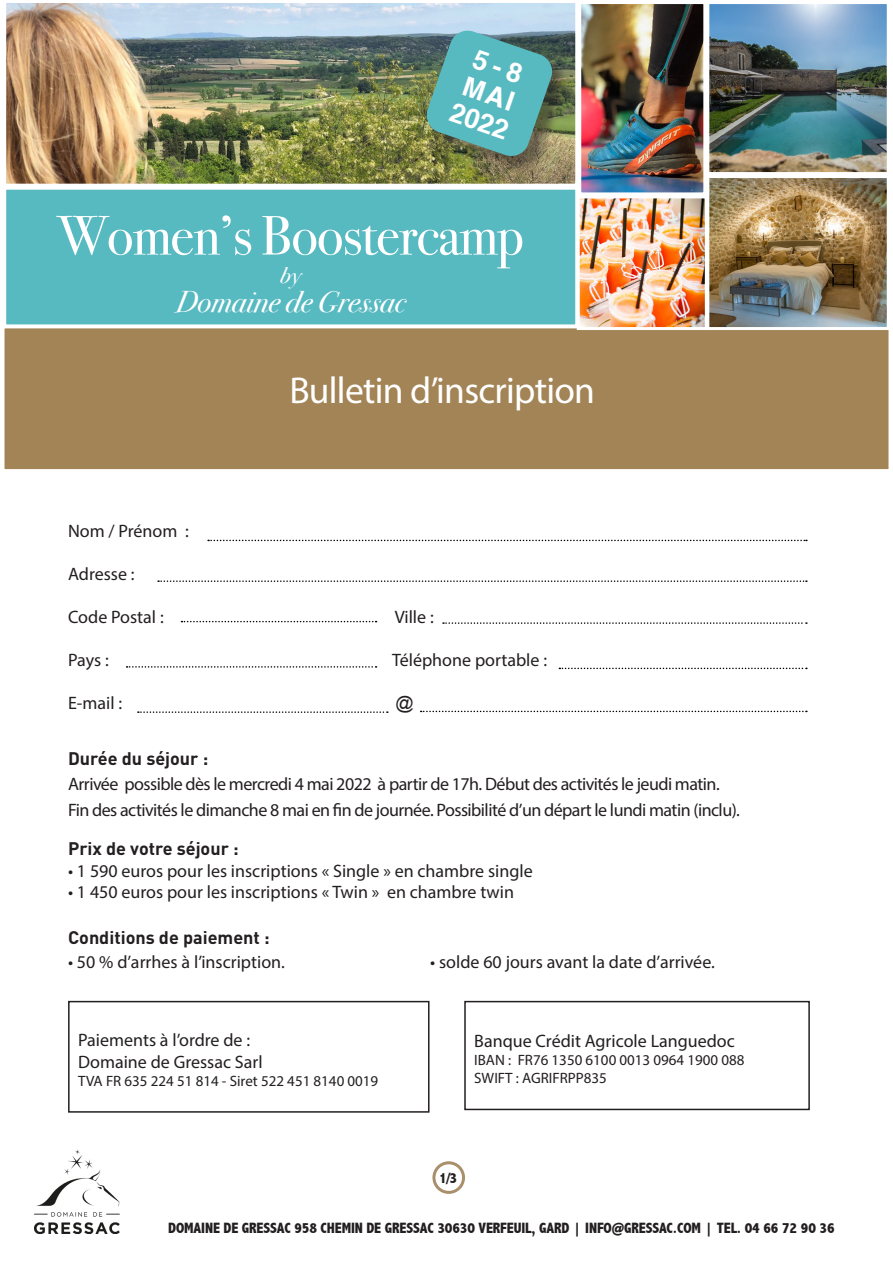
<style>
.page{position:relative;width:893px;height:1263px;background:#fff}
.page>*{position:absolute;margin:0;border:0;box-sizing:border-box;transform-origin:0 0}
.t1{font:55.5px "Bodoni Svty Two ITCTT";letter-spacing:-.02em;color:#fff}
.t2{font:37.5px "Myriad Pro";letter-spacing:-.02em;color:#fff}
.t3{font:italic 30px "Bodoni Svty Two ITCTT";color:#fff}
.t4{font:700 27px/28.5px "Helvetica";color:#fff}
.t5{font:italic 22.5px "Bodoni Svty Two ITCTT";color:#fff}
.t6{font:18px "Myriad Pro";color:#231f20}
.t7{font:18px "Myriad Pro";letter-spacing:-.03em;color:#231f20}
.t8{font:700 18px "DIN";color:#231f20}
.t9{font:18px "Arial";color:#231f20}
.t10{font:800 condensed 15px "Abadi";letter-spacing:-.01em;color:#231f20}
.t11{font:15px "Myriad Pro";color:#231f20}
</style>
<div class="page">
<div style="left:2px;top:326px;width:889px;height:145px;background:#a38456"></div>
<div style="left:0;top:324px;width:893px;height:150px;border:4px solid #fff"></div>
<svg style="left:208px;top:540px;width:599px;height:1px"></svg>
<svg style="left:158px;top:580px;width:649px;height:2px"></svg>
<svg style="left:181px;top:621px;width:196px;height:1px"></svg>
<svg style="left:443px;top:622px;width:364px;height:2px"></svg>
<svg style="left:127px;top:666px;width:250px;height:2px"></svg>
<svg style="left:559px;top:668px;width:248px;height:1px"></svg>
<svg style="left:138px;top:711px;width:250px;height:2px"></svg>
<svg style="left:421px;top:711px;width:386px;height:1px"></svg>
<div style="left:464px;top:1001px;width:346px;height:109px;border:2px solid #231f20"></div>
<div style="left:68px;top:1001px;width:361px;height:112px;border:2px solid #231f20"></div>
<img style="left:35px;top:1149px;width:85px;height:85px">
<div style="left:432px;top:1161px;width:33px;height:33px;border:3px solid #a98f6b;border-radius:50%"></div>
<div style="left:5px;top:188px;width:572px;height:138px;background:#58bac1"></div>
<div style="left:3px;top:187px;width:575px;height:140px;border:3px solid #fff"></div>
<img style="left:7px;top:4px;width:567px;height:179px">
<div style="left:3px;top:0;width:575px;height:187px;border:3px solid #fff"></div>
<img style="left:582px;top:5px;width:120px;height:186px">
<div style="left:578px;top:1px;width:128px;height:194px;border:3px solid #fff"></div>
<img style="left:710px;top:5px;width:176px;height:166px">
<div style="left:706px;top:1px;width:184px;height:174px;border:3px solid #fff"></div>
<img style="left:710px;top:179px;width:176px;height:147px">
<div style="left:706px;top:175px;width:184px;height:155px;border:3px solid #fff"></div>
<img style="left:581px;top:199px;width:123px;height:127px">
<div style="left:577px;top:195px;width:131px;height:135px;border:3px solid #fff"></div>
<div style="left:429px;top:33px;width:142px;height:141px;background:#231f20;opacity:.5"></div>
<svg style="left:424px;top:28px;width:130px;height:130px"></svg>
<p class="t4" style="left:477px;top:45px;width:55px;rotate:19deg">5 - 8<br>MAI</p>
<p class="t4" style="left:455px;top:98px;width:62px;rotate:19deg">2022</p>
<p class="t1" style="left:57px;top:190px;width:468px">Women’s Boostercamp</p>
<p class="t5" style="left:280px;top:256px;width:23px">by</p>
<p class="t3" style="left:176px;top:275px;width:231px">Domaine de Gressac</p>
<p class="t2" style="left:289px;top:368px;width:307px">Bulletin d’inscription</p>
<p class="t6" style="left:68px;top:519px;width:122px">Nom / Prénom :</p>
<p class="t6" style="left:68px;top:563px;width:68px">Adresse :</p>
<p class="t6" style="left:68px;top:606px;width:97px">Code Postal :</p>
<p class="t6" style="left:395px;top:606px;width:41px">Ville :</p>
<p class="t6" style="left:68px;top:649px;width:42px">Pays :</p>
<p class="t6" style="left:392px;top:649px;width:157px">Téléphone portable :</p>
<p class="t6" style="left:68px;top:692px;width:56px">E-mail :</p>
<p class="t9" style="left:395px;top:691px;width:20px">@</p>
<p class="t8" style="left:68px;top:746px;width:142px">Durée du séjour :</p>
<p class="t7" style="left:68px;top:773px;width:653px">Arrivée possible dès le mercredi 4 mai 2022 à partir de 17h. Début des activités le jeudi matin.</p>
<p class="t7" style="left:68px;top:798px;width:673px">Fin des activités le dimanche 8 mai en fin de journée. Possibilité d’un départ le lundi matin (inclu).</p>
<p class="t8" style="left:68px;top:837px;width:172px">Prix de votre séjour :</p>
<p class="t6" style="left:68px;top:860px;width:466px">• 1 590 euros pour les inscriptions « Single » en chambre single</p>
<p class="t6" style="left:68px;top:881px;width:447px">• 1 450 euros pour les inscriptions « Twin » en chambre twin</p>
<p class="t8" style="left:68px;top:926px;width:203px">Conditions de paiement :</p>
<p class="t6" style="left:68px;top:951px;width:218px">• 50 % d’arrhes à l’inscription.</p>
<p class="t6" style="left:430px;top:951px;width:286px">• solde 60 jours avant la date d’arrivée.</p>
<p class="t6" style="left:78px;top:1029px;width:174px">Paiements à l’ordre de :</p>
<p class="t6" style="left:78px;top:1050px;width:186px">Domaine de Gressac Sarl</p>
<p class="t11" style="left:78px;top:1071px;width:302px">TVA FR 635 224 51 814 - Siret 522 451 8140 0019</p>
<p class="t6" style="left:474px;top:1029px;width:262px">Banque Crédit Agricole Languedoc</p>
<p class="t11" style="left:474px;top:1050px;width:272px">IBAN : FR76 1350 6100 0013 0964 1900 088</p>
<p class="t11" style="left:474px;top:1068px;width:134px">SWIFT : AGRIFRPP835</p>
<p class="t10" style="left:439px;top:1169px;width:19px">1/3</p>
<p class="t10" style="left:168px;top:1219px;width:668px">DOMAINE DE GRESSAC 958 CHEMIN DE GRESSAC 30630 VERFEUIL, GARD | INFO@GRESSAC.COM | TEL. 04 66 72 90 36</p>
</div>
